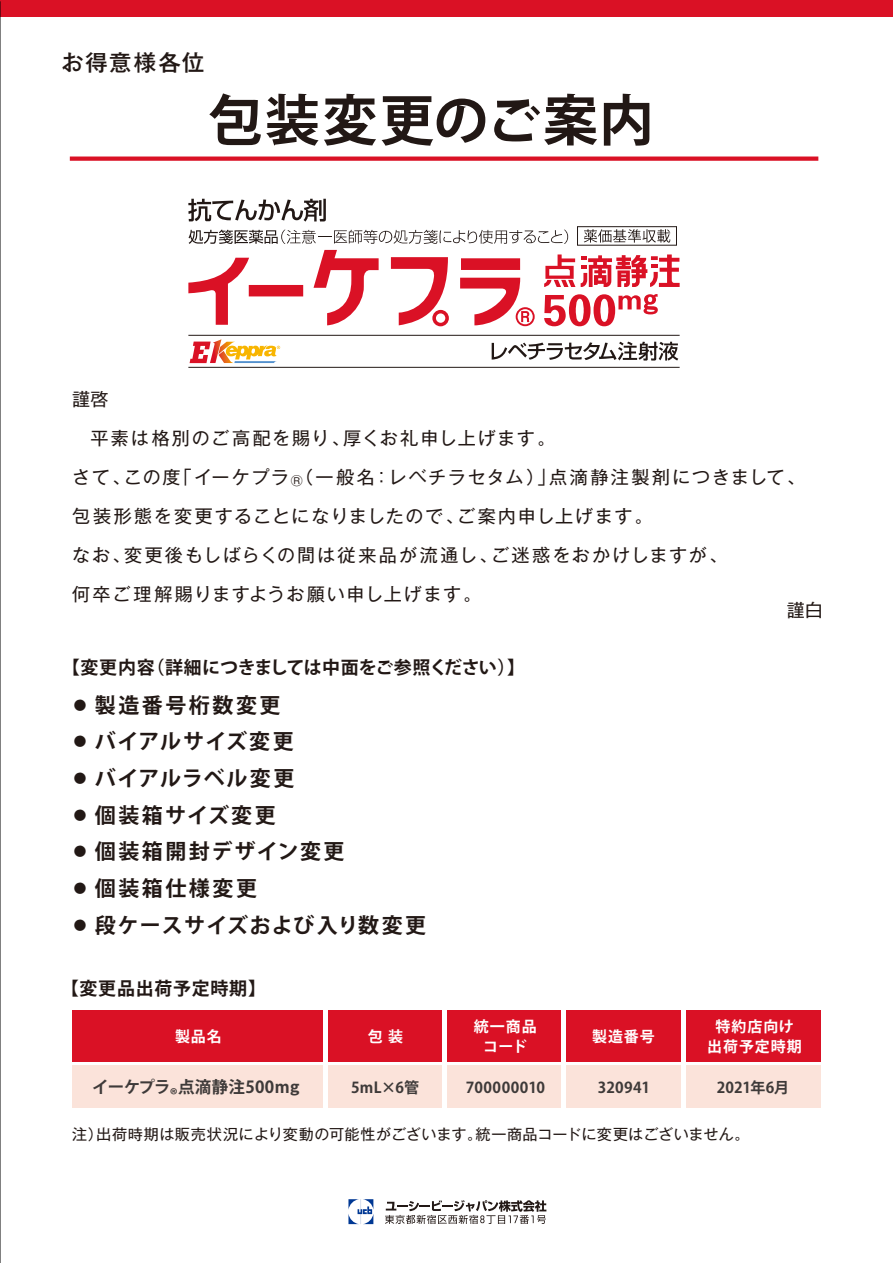
<style>
.page{position:relative;width:893px;height:1263px;background:#fff}
.page>*{position:absolute;margin:0;border:0;box-sizing:border-box;transform-origin:0 0}
.t1{font:700 54.9px "Koz Go Pro";letter-spacing:.035em;color:#221815}
.t2{font:500 22.35px "Gothic MB101 Pro";letter-spacing:.075em;color:#221815}
.t3{font:700 21px "Koz Go Pro";letter-spacing:.06em;color:#221815}
.t4{font:700 21px "Koz Go Pro";letter-spacing:.095em;color:#221815}
.t5{font:700 21px "Koz Go Pro";letter-spacing:.12em;color:#221815}
.t6{font:700 21px "Koz Go Pro";letter-spacing:.07em;color:#221815}
.t7{font:18px "Gothic MB101 Pro";letter-spacing:.095em;color:#221815}
.t8{font:700 18px "Koz Go Pro";letter-spacing:-.01em;color:#221815}
.t9{font:700 18px "Koz Go Pro";letter-spacing:.04em;color:#221815}
.t10{font:700 16.5px "Koz Go Pro";letter-spacing:.02em;color:#3e3a39}
.t11{font:15px "Gothic MB101 Pro";letter-spacing:.025em;color:#221815}
.t12{font:700 15px/19.2px "Koz Go Pro";letter-spacing:.06em;color:#fff;text-align:center}
.t13{font:700 15px "Koz Go Pro";letter-spacing:.01em;color:#3e3a39}
.t14{font:700 15px "Koz Go Pro";letter-spacing:.035em;color:#3e3a39}
.t15{font:700 15px "Koz Go Pro";letter-spacing:-.01em;color:#3e3a39}
.s1{font-size:13.5px}
.s2{font-family:"Source Code Variable Roman 700";font-weight:400}
</style>
<div class="page">
<svg style="left:385px;top:1200px;width:161px;height:24px"></svg>
<svg style="left:348px;top:1199px;width:25px;height:25px"></svg>
<div style="left:72px;top:1010px;width:749px;height:51px;background:#da1125"></div>
<div style="left:72px;top:1065px;width:749px;height:43px;background:#fbe3da"></div>
<div style="left:323px;top:1010px;width:5px;height:98px;background:#fff"></div>
<div style="left:442px;top:1010px;width:5px;height:98px;background:#fff"></div>
<hr style="left:681px;top:1010px;width:4px;height:98px;background:#fff">
<hr style="left:562px;top:1010px;width:4px;height:98px;background:#fff">
<div style="left:0;top:0;width:893px;height:17px;background:#da1125"></div>
<svg style="left:584px;top:229px;width:86px;height:14px"></svg>
<div style="left:577px;top:226px;width:100px;height:20px;border:1px solid #221815"></div>
<svg style="left:188px;top:199px;width:138px;height:23px"></svg>
<hr style="left:188px;top:367px;width:492px;height:1px;background:#221815">
<hr style="left:188px;top:335px;width:492px;height:1px;background:#221815">
<svg style="left:190px;top:339px;width:90px;height:24px"></svg>
<svg style="left:492px;top:342px;width:186px;height:19px"></svg>
<svg style="left:188px;top:250px;width:347px;height:76px"></svg>
<svg style="left:544px;top:294px;width:114px;height:32px"></svg>
<svg style="left:544px;top:254px;width:31px;height:33px"></svg>
<svg style="left:581px;top:254px;width:99px;height:33px"></svg>
<svg style="left:189px;top:230px;width:379px;height:14px"></svg>
<div style="left:70px;top:156px;width:748px;height:5px;background:#da1125"></div>
<hr style="left:0;top:1px;width:1px;height:1262px;background:#000">
<p class="t2" style="left:61px;top:44px;width:145px">お得意様各位</p>
<h1 class="t1" style="left:208px;top:85px;width:447px">包装変更のご案内</h1>
<p class="t7" style="left:72px;top:384px;width:38px">謹啓</p>
<p class="t7" style="left:90px;top:423px;width:478px">平素は格別のご高配を賜り、厚くお礼申し上げます。　</p>
<p class="t7" style="left:72px;top:462px;width:734px">さて、この度「イーケプラ<span class="s1">®</span>（一般名：レベチラセタム）」点滴静注製剤につきまして、</p>
<p class="t7" style="left:72px;top:501px;width:582px">包装形態を変更することになりましたので、ご案内申し上げます。</p>
<p class="t7" style="left:72px;top:540px;width:657px">なお、変更後もしばらくの間は従来品が流通し、ご迷惑をおかけしますが、</p>
<p class="t7" style="left:72px;top:579px;width:411px">何卒ご理解賜りますようお願い申し上げます。</p>
<p class="t7" style="left:787px;top:595px;width:37px">謹白</p>
<p class="t8" style="left:62px;top:656px;width:465px">【変更内容（詳細につきましては中面をご参照ください）】</p>
<p class="t5" style="left:74px;top:691px;width:208px"><sup>●</sup> 製造番号桁数変更</p>
<p class="t6" style="left:74px;top:728px;width:222px"><sup>●</sup> バイアルサイズ変更</p>
<p class="t3" style="left:74px;top:765px;width:222px"><sup>●</sup> バイアルラベル変更</p>
<p class="t4" style="left:74px;top:801px;width:203px"><sup>●</sup> 個装箱サイズ変更</p>
<p class="t4" style="left:74px;top:838px;width:272px"><sup>●</sup> 個装箱開封デザイン変更</p>
<p class="t5" style="left:74px;top:875px;width:185px"><sup>●</sup> 個装箱仕様変更</p>
<p class="t3" style="left:74px;top:911px;width:354px"><sup>●</sup> 段ケースサイズおよび入り数変更</p>
<p class="t9" style="left:61px;top:976px;width:207px">【変更品出荷予定時期】</p>
<p class="t12" style="left:175px;top:1028px;width:48px">製品名</p>
<p class="t12" style="left:368px;top:1028px;width:37px">包 装</p>
<p class="t12" style="left:592px;top:1028px;width:64px">製造番号</p>
<p class="t12" style="left:474px;top:1018px;width:64px">統一商品コード</p>
<p class="t12" style="left:707px;top:1018px;width:96px">特約店向け出荷予定時期</p>
<p class="t10" style="left:92px;top:1076px;width:80px">イーケプラ</p>
<p class="t15" style="left:717px;top:1078px;width:74px">2021年6月</p>
<p class="t10" style="left:170px;top:1084px;width:9px">®</p>
<p class="t10" style="left:178px;top:1076px;width:123px">点滴静注500m<span class="s2">g</span></p>
<p class="t13" style="left:351px;top:1078px;width:69px">5mL×6管</p>
<p class="t14" style="left:466px;top:1078px;width:81px">700000010</p>
<p class="t13" style="left:598px;top:1078px;width:54px">320941</p>
<p class="t11" style="left:72px;top:1122px;width:679px">注）出荷時期は販売状況により変動の可能性がございます。統一商品コードに変更はございません。</p>
</div>
